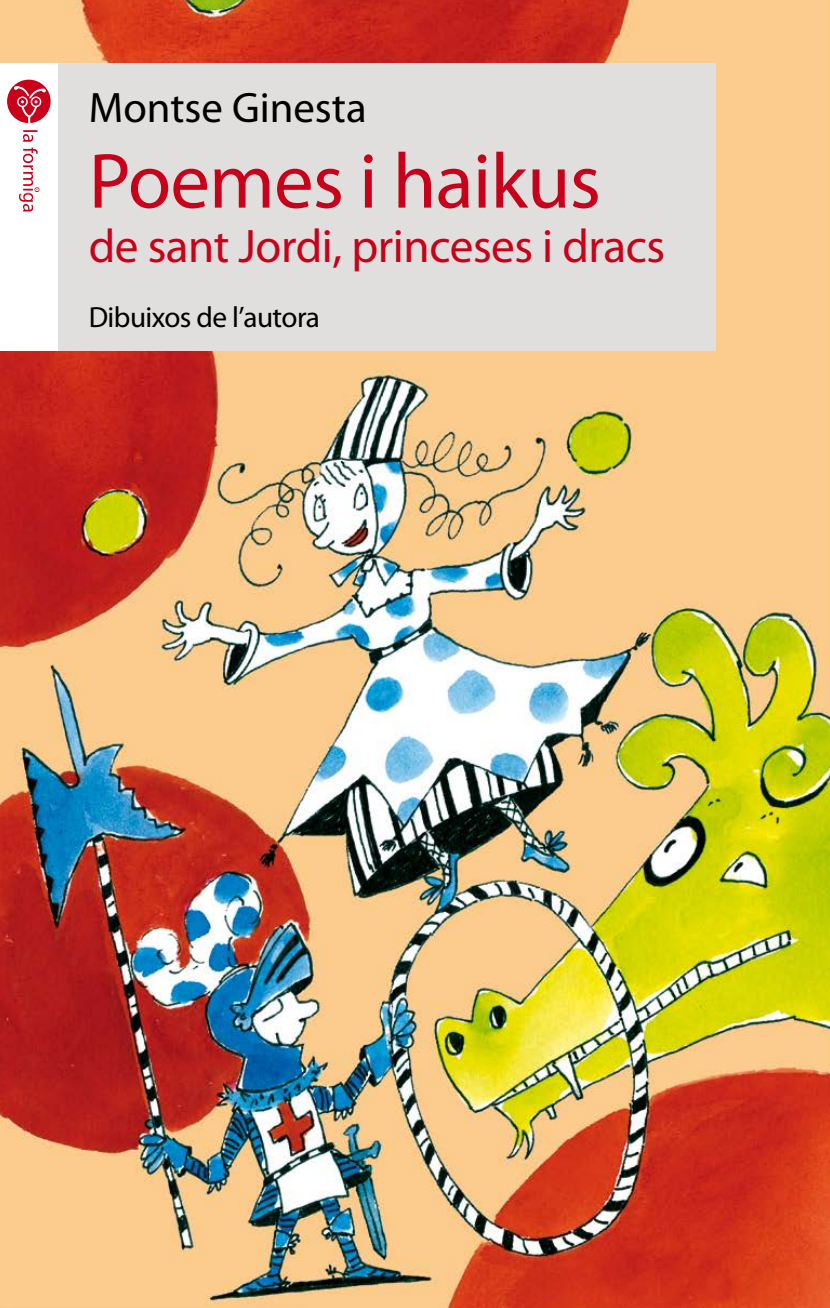
<style>
.page{position:relative;width:830px;height:1308px;background:#fff}
.page>*{position:absolute;margin:0;border:0;box-sizing:border-box;transform-origin:0 0}
.t1{font:78.75px "Myriad Pro";letter-spacing:-.01em;color:#c90019}
.t2{font:47.25px "Myriad Pro";letter-spacing:-.01em;color:#c90019}
.t3{font:42.75px "Myriad Pro";color:#000}
.t4{font:29.25px "Myriad Pro";letter-spacing:-.02em;color:#000}
</style>
<div class="page">
<img style="left:0;top:0;width:829px;height:1307px">
<div style="left:0;top:64px;width:714px;height:287px;background:#e1dfde"></div>
<div style="left:0;top:64px;width:57px;height:287px;background:#fff"></div>
<hr style="left:0;top:64px;width:1px;height:287px;background:#c90019">
<svg style="left:19px;top:130px;width:20px;height:82px"></svg>
<svg style="left:7px;top:80px;width:44px;height:43px"></svg>
<p class="t3" style="left:89px;top:81px;width:279px">Montse Ginesta</p>
<h1 class="t1" style="left:89px;top:133px;width:513px">Poemes i haikus</h1>
<p class="t2" style="left:89px;top:217px;width:577px">de sant Jordi, princeses i dracs</p>
<p class="t4" style="left:89px;top:299px;width:233px">Dibuixos de l’autora</p>
</div>
